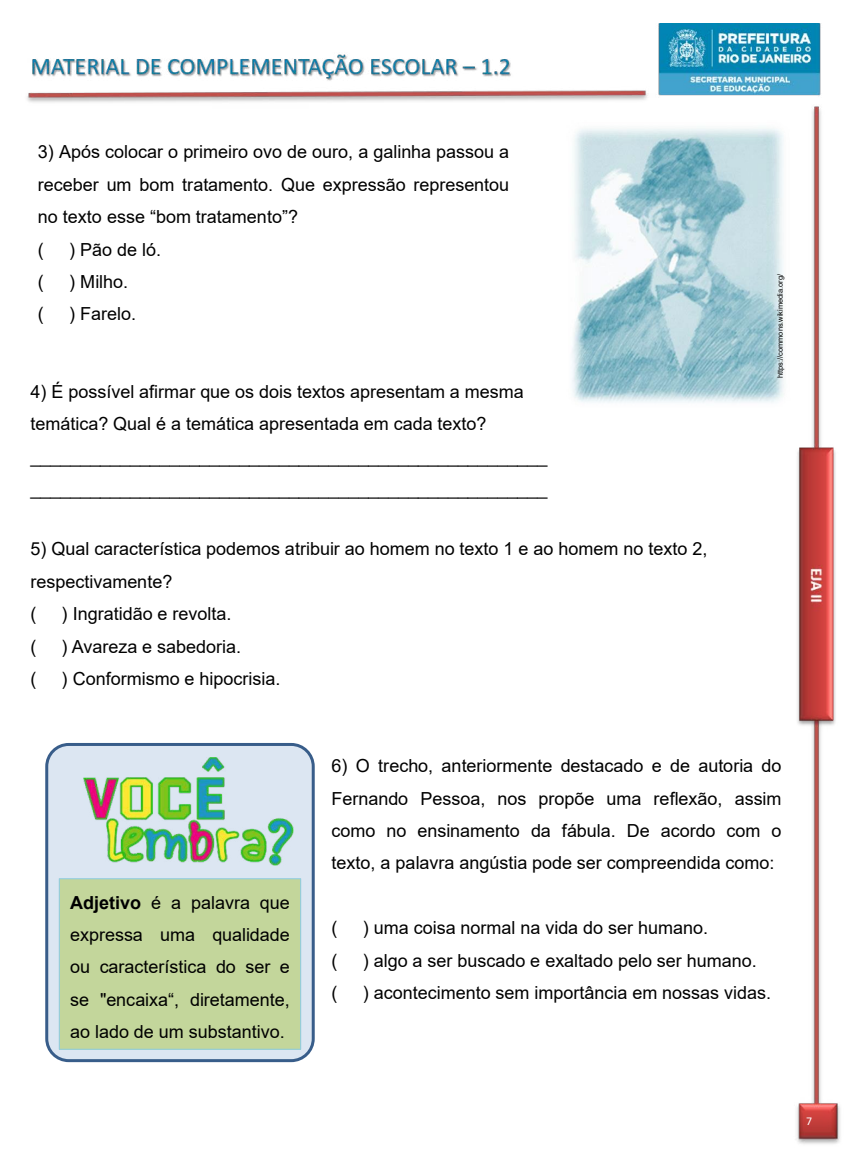
<style>
.page{position:relative;width:859px;height:1170px;background:#fff}
.page>*{position:absolute;margin:0;border:0;box-sizing:border-box;transform-origin:0 0}
.t1{font:18px/32.4px "Arial";color:#000}
.t2{font:12px "Calibri";color:#fff}
.t3{font:7.5px "Arial";color:#000}
.s1{font-style:inherit}
.s2{font-weight:700}
</style>
<div class="page">
<img style="left:27px;top:23px;width:813px;height:1121px">
<div style="left:45px;top:743px;width:270px;height:319px;background:#dce6f2;border:3px solid #385d8a;border-radius:22px"></div>
<img style="left:567px;top:120px;width:223px;height:289px">
<div style="left:59px;top:878px;width:242px;height:171px;background:#c3d69b"></div>
<div style="left:59px;top:878px;width:242px;height:171px;border:1px solid #93cddd"></div>
<img style="left:83px;top:757px;width:210px;height:108px">
<p class="t1" style="left:38px;top:136px;width:473px">3) Após colocar o primeiro ovo de ouro, a galinha passou a receber um bom tratamento. Que expressão representou no texto esse <span class="s1">“bom tratamento”?<br></span>(</p>
<p class="t1" style="left:69px;top:233px;width:93px">) Pão de ló.</p>
<p class="t1" style="left:38px;top:265px;width:7px">(</p>
<p class="t1" style="left:69px;top:265px;width:61px">) Milho.</p>
<p class="t1" style="left:38px;top:298px;width:7px">(</p>
<p class="t1" style="left:69px;top:298px;width:69px">) Farelo.</p>
<p class="t1" style="left:30px;top:375px;width:519px">4) É possível afirmar que os dois textos apresentam a mesma temática? Qual é a temática apresentada em cada texto? ____________________________________________________ ____________________________________________________</p>
<p class="t1" style="left:30px;top:532px;width:678px">5) Qual característica podemos atribuir ao homem no texto 1 e ao homem no texto 2, respectivamente?<br>(</p>
<p class="t1" style="left:62px;top:597px;width:171px">) Ingratidão e revolta.</p>
<p class="t1" style="left:30px;top:629px;width:7px">(</p>
<p class="t1" style="left:62px;top:629px;width:181px">) Avareza e sabedoria.</p>
<p class="t1" style="left:30px;top:662px;width:7px">(</p>
<p class="t1" style="left:62px;top:662px;width:220px">) Conformismo e hipocrisia.</p>
<p class="t3" style="left:775px;top:378px;width:106px;rotate:-90deg">https://commons.wikimedia.org/</p>
<p class="t1" style="left:70px;top:885px;width:221px;text-align:justify"><span class="s2">Adjetivo</span> é a palavra que expressa uma qualidade ou característica do ser e se <span class="s1">"encaixa“,</span> diretamente, ao lado de um substantivo.</p>
<p class="t1" style="left:331px;top:749px;width:451px;text-align:justify">6) O trecho, anteriormente destacado e de autoria do Fernando Pessoa, nos propõe uma reflexão, assim como no ensinamento da fábula. De acordo com o texto, a palavra angústia pode ser compreendida como:</p>
<p class="t1" style="left:331px;top:911px;width:7px">(</p>
<p class="t1" style="left:363px;top:911px;width:347px">) uma coisa normal na vida do ser humano.</p>
<p class="t1" style="left:331px;top:943px;width:7px">(</p>
<p class="t1" style="left:363px;top:943px;width:396px">) algo a ser buscado e exaltado pelo ser humano.</p>
<p class="t1" style="left:331px;top:976px;width:7px">(</p>
<p class="t1" style="left:363px;top:976px;width:410px">) acontecimento sem importância em nossas vidas.</p>
<p class="t2" style="left:806px;top:1112px;width:8px">7</p>
</div>
